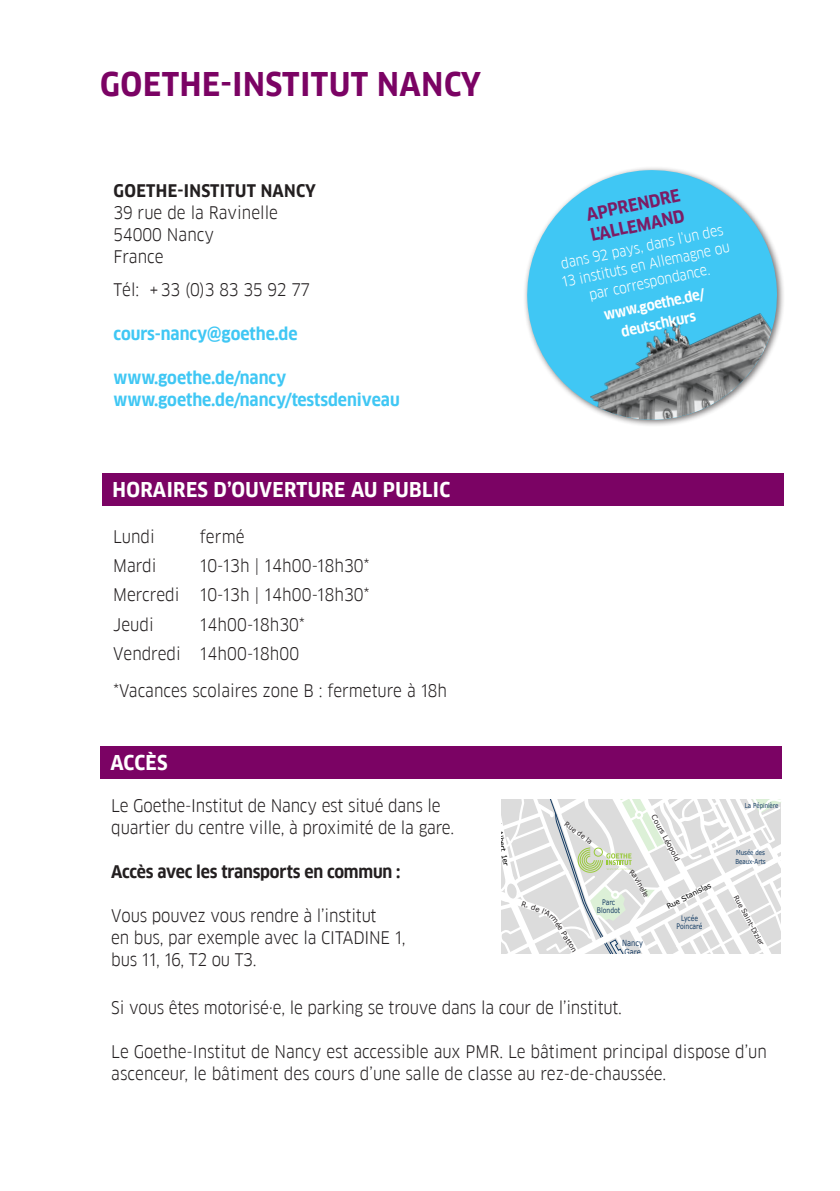
<style>
.page{position:relative;width:840px;height:1191px;background:#fff}
.page>*{position:absolute;margin:0;border:0;box-sizing:border-box;transform-origin:0 0}
.t1{font:700 32px "Goethe FF Clan";letter-spacing:.02em;color:#7b0364}
.t2{font:700 20px "Goethe FF Clan";letter-spacing:.02em;color:#fff}
.Text{font:17px/22px "Goethe FF Clan";color:#231f20}
.t3{font:700 17px "Goethe FF Clan";color:#40c7f4}
.Text-2{font:700 17px "Goethe FF Clan";letter-spacing:-.01em;color:#231f20}
.Text-3{font:700 17px "Goethe FF Clan";letter-spacing:.02em;color:#231f20}
.t4{font:700 17px "Goethe FF Clan";color:#7c1c65}
.t5{font:14px/18px "Goethe FF Clan";color:#fff;text-align:center}
.t6{font:700 14px "Goethe FF Clan";color:#fff}
.t7{font:8.4px/9.2px "Verdana";color:#173c64;scale:.8 1}
.t8{font:7.6px/8.4px "Verdana";color:#143c64;text-align:center;scale:.8 1}
.t9{font:7.6px/8.4px "Verdana";color:#173c64;text-align:center;scale:.8 1}
.t10{font:7.2px "Verdana";color:#000}
.t11{font:7.2px "Verdana";color:#231f20}
.t12{font:6.8px "Verdana";color:#231f20}
.t13{font:6.8px/8.4px "Verdana";color:#143c64;scale:.8 1}
.t14{font:6.8px "Verdana";color:#173c64;scale:.8 1}
</style>
<div class="page">
<div style="left:523px;top:166px;width:261px;height:261px;background:#231f20;opacity:.63"></div>
<svg style="left:523px;top:167px;width:257px;height:256px;fill:#40c7f4"></svg>
<img style="left:563px;top:295px;width:213px;height:126px">
<div style="left:100px;top:746px;width:680px;height:32px;background:#7b0364"></div>
<div style="left:102px;top:473px;width:680px;height:32px;background:#7b0364"></div>
<svg style="left:501px;top:799px;width:279px;height:154px"></svg>
<p class="t1" style="left:100px;top:66px;width:382px">GOETHE-INSTITUT NANCY</p>
<p class="Text-3" style="left:113px;top:181px;width:204px">GOETHE-INSTITUT NANCY</p>
<p class="Text" style="left:113px;top:202px;width:166px">39 rue de la Ravinelle</p>
<p class="Text" style="left:113px;top:224px;width:102px">54000 Nancy</p>
<p class="Text" style="left:113px;top:246px;width:52px">France</p>
<p class="Text" style="left:113px;top:279px;width:198px">Tél: +33 (0)3 83 35 92 77</p>
<p class="t3" style="left:113px;top:324px;width:185px">cours-nancy@goethe.de</p>
<p class="t3" style="left:113px;top:368px;width:174px">www.goethe.de/nancy</p>
<p class="t3" style="left:113px;top:390px;width:287px">www.goethe.de/nancy/testsdeniveau</p>
<p class="t2" style="left:112px;top:478px;width:339px">HORAIRES D’OUVERTURE AU PUBLIC</p>
<p class="Text" style="left:113px;top:525px;width:43px">Lundi</p>
<p class="Text" style="left:200px;top:525px;width:46px">fermé</p>
<p class="Text" style="left:113px;top:554px;width:45px">Mardi</p>
<p class="Text" style="left:200px;top:554px;width:171px">10-13h | 14h00-18h30*</p>
<p class="Text" style="left:113px;top:584px;width:68px">Mercredi</p>
<p class="Text" style="left:200px;top:584px;width:171px">10-13h | 14h00-18h30*</p>
<p class="Text" style="left:113px;top:613px;width:42px">Jeudi</p>
<p class="Text" style="left:200px;top:613px;width:106px">14h00-18h30*</p>
<p class="Text" style="left:113px;top:643px;width:69px">Vendredi</p>
<p class="Text" style="left:200px;top:643px;width:101px">14h00-18h00</p>
<p class="Text" style="left:113px;top:680px;width:335px">*Vacances scolaires zone B : fermeture à 18h</p>
<p class="t2" style="left:110px;top:751px;width:59px">ACCÈS</p>
<p class="t4" style="left:584px;top:205px;width:97px;rotate:-12deg">APPRENDRE</p>
<p class="t4" style="left:588px;top:225px;width:97px;rotate:-12deg">L'ALLEMAND</p>
<p class="t5" style="left:556px;top:256px;width:172px;rotate:-12deg">dans 92 pays, dans l'un des<br>13 instituts en Allemagne ou par correspondance.</p>
<p class="t6" style="left:602px;top:307px;width:105px;rotate:-12deg">www.goethe.de/</p>
<p class="t6" style="left:619px;top:324px;width:77px;rotate:-12deg">deutschkurs</p>
<p class="Text" style="left:111px;top:795px;width:344px">Le Goethe-Institut de Nancy est situé dans le quartier du centre ville, à proximité de la gare.</p>
<p class="Text-2" style="left:111px;top:862px;width:290px">Accès avec les transports en commun :</p>
<p class="Text" style="left:111px;top:905px;width:295px">Vous pouvez vous rendre à l’institut<br>en bus, par exemple avec la CITADINE 1,</p>
<p class="Text" style="left:111px;top:949px;width:147px">bus 11, 16, T2 ou T3.</p>
<p class="Text" style="left:111px;top:997px;width:512px">Si vous êtes motorisé·e, le parking se trouve dans la cour de l’institut.</p>
<p class="Text" style="left:111px;top:1041px;width:656px">Le Goethe-Institut de Nancy est accessible aux PMR. Le bâtiment principal dispose d’un ascenceur, le bâtiment des cours d’une salle de classe au rez-de-chaussée.</p>
<p class="t14" style="left:744px;top:801px;width:44px">La Pépinière</p>
<p class="t11" style="left:657px;top:813px;width:53px;rotate:61deg">Cours Léopold</p>
<p class="t10" style="left:501px;top:815px;width:52px;rotate:79deg">Bd. Albert 1er</p>
<p class="t12" style="left:571px;top:822px;width:29px;rotate:36deg">ue de la</p>
<p class="t13" style="left:735px;top:848px;width:39px">Musée des<br>Beaux-Arts</p>
<p class="t10" style="left:664px;top:902px;width:50px;rotate:-27deg">Rue Stanislas</p>
<p class="t12" style="left:739px;top:893px;width:57px;rotate:62deg">Rue Saint-Dizier</p>
<p class="t9" style="left:596px;top:897px;width:31px">Parc<br>Blondot</p>
<p class="t11" style="left:523px;top:898px;width:20px;rotate:19deg">R. de</p>
<p class="t8" style="left:676px;top:914px;width:34px">Lycée<br>Poincaré</p>
<p class="t11" style="left:561px;top:919px;width:36px;rotate:58deg">ée Patton</p>
<p class="t7" style="left:622px;top:937px;width:27px">Nancy<br>Gare</p>
</div>
